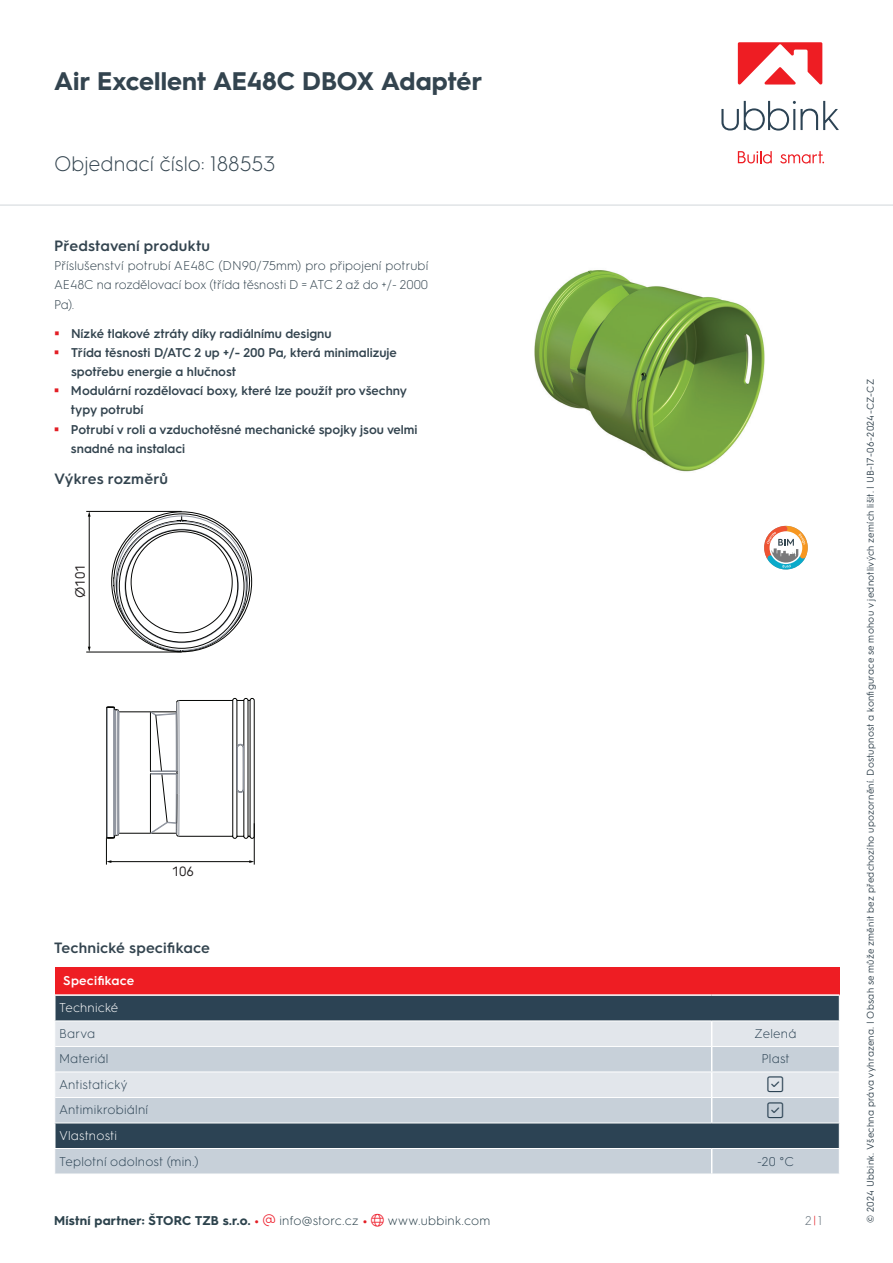
<style>
.page{position:relative;width:893px;height:1263px;background:#fff}
.page>*{position:absolute;margin:0;border:0;box-sizing:border-box;transform-origin:0 0}
.t1{font:700 25.5px "HGS3";color:#33444f}
.t2{font:300 21px "HGS3";color:#33444f}
.t3{font:300 18px "Font Awesome 6 Pro";color:#2c4354}
.t4{font:600 15px "HGS3";letter-spacing:.01em;color:#33444f}
.t5{font:13.5px "HGS3";color:#211d1e}
.t6{font:600 12.75px/19.2px "HGS3";color:#33444f}
.t7{font:300 12.75px/19.2px "HGS3";color:#33444f;text-align:justify}
.t8{font:300 12.75px "HGS3";letter-spacing:.02em;color:#2c4354}
.t9{font:700 12.75px "HGS3";letter-spacing:.015em;color:#2c424c}
.t10{font:300 12.75px "HGS3";letter-spacing:.01em;color:#fff}
.t11{font:600 12.75px "HGS3";letter-spacing:.015em;color:#fff}
.t12{font:300 12.75px "HGS3";color:#66737c}
.t13{font:9.75px "HGS3";letter-spacing:.03em;color:#33444f}
.s1{color:#e31e25}
.s2{color:#ee1f2d}
.s3{font-weight:300}
</style>
<div class="page">
<div style="left:55px;top:967px;width:784px;height:28px;background:#ee1d23"></div>
<div style="left:56px;top:996px;width:783px;height:24px;background:#2c4354"></div>
<div style="left:55px;top:1021px;width:784px;height:25px;background:#e2e6eb"></div>
<svg style="left:55px;top:1047px;width:784px;height:126px;background:#adb8c2"></svg>
<hr style="left:54px;top:994px;width:658px;height:2px;background:#fff">
<hr style="left:712px;top:994px;width:127px;height:2px;background:#fff">
<hr style="left:55px;top:1071px;width:657px;height:1px;background:#fff">
<hr style="left:712px;top:1071px;width:127px;height:1px;background:#fff">
<hr style="left:55px;top:1097px;width:657px;height:1px;background:#fff">
<hr style="left:712px;top:1097px;width:127px;height:1px;background:#fff">
<svg style="left:711px;top:1021px;width:1px;height:101px"></svg>
<hr style="left:54px;top:1122px;width:658px;height:1px;background:#fff">
<hr style="left:712px;top:1122px;width:128px;height:1px;background:#fff">
<hr style="left:54px;top:1123px;width:2px;height:25px;background:#fff">
<hr style="left:54px;top:1148px;width:658px;height:1px;background:#fff">
<hr style="left:712px;top:1148px;width:128px;height:1px;background:#fff">
<svg style="left:711px;top:1149px;width:1px;height:24px"></svg>
<svg style="left:839px;top:996px;width:1px;height:153px"></svg>
<svg style="left:764px;top:525px;width:44px;height:45px"></svg>
<img style="left:534px;top:270px;width:231px;height:202px">
<hr style="left:89px;top:516px;width:1px;height:132px;background:#040503">
<svg style="left:88px;top:647px;width:3px;height:5px"></svg>
<svg style="left:88px;top:512px;width:3px;height:5px"></svg>
<hr style="left:86px;top:652px;width:96px;height:1px;background:#040503">
<hr style="left:86px;top:511px;width:96px;height:1px;background:#040503">
<svg style="left:106px;top:698px;width:149px;height:166px"></svg>
<svg style="left:108px;top:511px;width:145px;height:141px"></svg>
<hr style="left:0;top:204px;width:893px;height:2px;background:#e1e4e6">
<svg style="left:721px;top:101px;width:118px;height:30px"></svg>
<svg style="left:738px;top:151px;width:34px;height:13px"></svg>
<svg style="left:780px;top:151px;width:44px;height:13px"></svg>
<svg style="left:738px;top:42px;width:84px;height:43px"></svg>
<svg style="left:768px;top:1076px;width:15px;height:16px"></svg>
<svg style="left:768px;top:1102px;width:15px;height:16px"></svg>
<h1 class="t1" style="left:54px;top:63px;width:429px">Air Excellent AE48C DBOX Adaptér</h1>
<h2 class="t2" style="left:54px;top:150px;width:223px">Objednací číslo: 188553</h2>
<p class="t4" style="left:54px;top:235px;width:157px">Představení produktu</p>
<p class="t7" style="left:54px;top:255px;width:376px">Příslušenství potrubí AE48C (DN90/75mm) pro připojení potrubí AE48C na rozdělovací box (třída těsnosti D = ATC 2 až do +/- 2000<br>Pa).</p>
<p class="t6" style="left:71px;top:323px;width:348px">Nízké tlakové ztráty díky radiálnímu designu<br>Třída těsnosti D/ATC 2 up +/- 200 Pa, která minimalizuje spotřebu energie a hlučnost<br>Modulární rozdělovací boxy, které lze použít pro všechny typy potrubí<br>Potrubí v roli a vzduchotěsné mechanické spojky jsou velmi snadné na instalaci</p>
<p class="t4" style="left:54px;top:468px;width:116px">Výkres rozměrů</p>
<p class="t5" style="left:71px;top:598px;width:35px;rotate:-90deg">Ø101</p>
<p class="t5" style="left:172px;top:862px;width:24px">106</p>
<p class="t4" style="left:54px;top:938px;width:158px">Technické specifikace</p>
<p class="t11" style="left:63px;top:972px;width:73px">Specifikace</p>
<p class="t10" style="left:59px;top:999px;width:61px">Technické</p>
<p class="t8" style="left:59px;top:1025px;width:38px">Barva</p>
<p class="t8" style="left:755px;top:1025px;width:43px">Zelená</p>
<p class="t8" style="left:59px;top:1050px;width:51px">Materiál</p>
<p class="t8" style="left:761px;top:1050px;width:30px">Plast</p>
<p class="t8" style="left:59px;top:1076px;width:70px">Antistatický</p>
<h3 class="t3" style="left:768px;top:1075px;width:17px">▲❑◆</h3>
<p class="t8" style="left:59px;top:1101px;width:91px">Antimikrobiální</p>
<h3 class="t3" style="left:768px;top:1101px;width:17px">▲❑◆</h3>
<p class="t10" style="left:59px;top:1126px;width:59px">Vlastnosti</p>
<p class="t8" style="left:59px;top:1152px;width:141px">Teplotní odolnost (min.)</p>
<p class="t8" style="left:757px;top:1152px;width:38px">-20 °C</p>
<p class="t9" style="left:54px;top:1211px;width:438px">Místní partner: ŠTORC TZB s.r.o. <span class="s1">•</span> <span class="s2">▼</span> <span class="s3">info@storc.cz</span> <span class="s1">•</span> <span class="s2">●□</span> <span class="s3">www.ubbink.com</span></p>
<p class="t12" style="left:805px;top:1211px;width:18px">2<span class="s1">|</span>1</p>
<p class="t13" style="left:864px;top:1222px;width:845px;rotate:-90deg">© 2024 Ubbink. Všechna práva vyhrazena. | Obsah se může změnit bez předchozího upozornění. Dostupnost a konfigurace se mohou v jednotlivých zemích lišit. | UB-17-06-2024-CZ-CZ</p>
</div>
